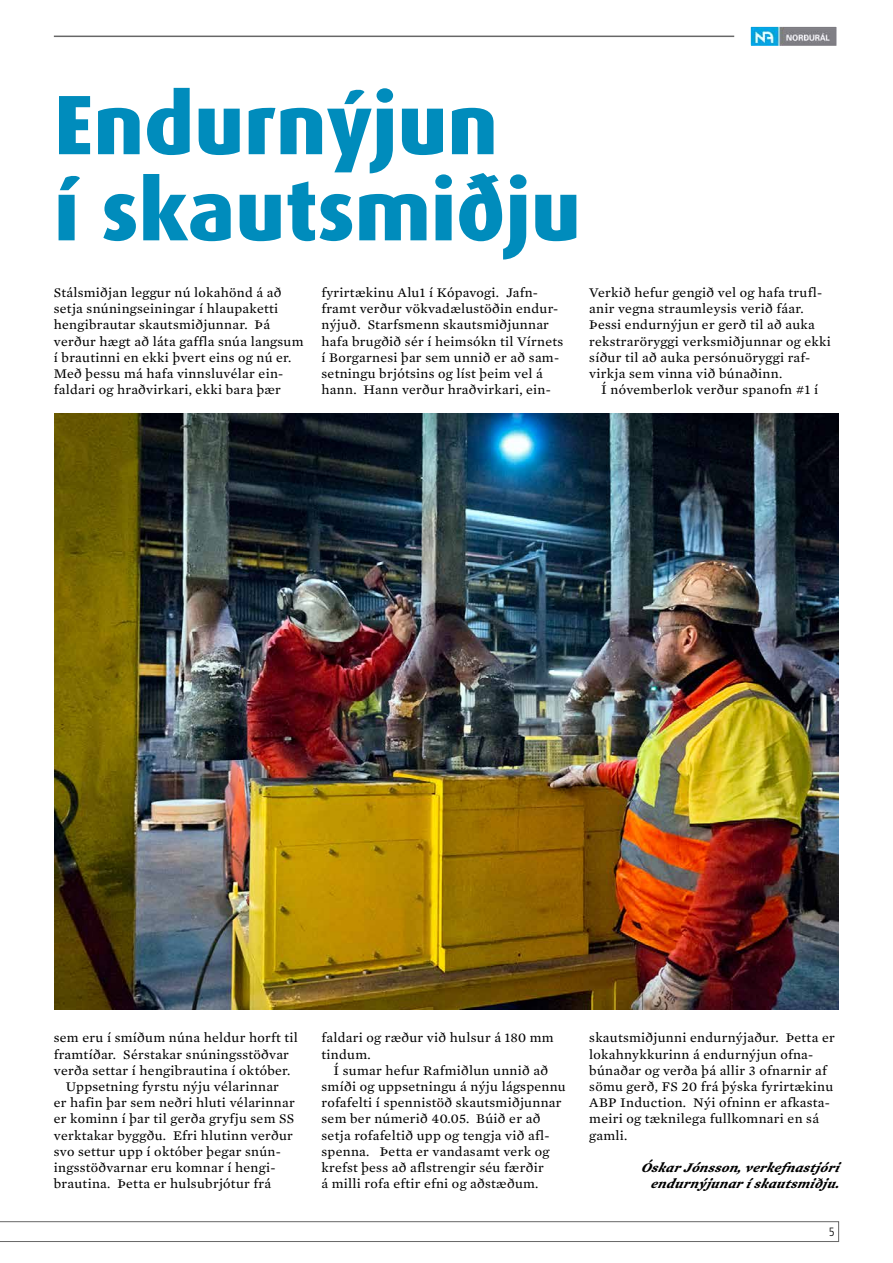
<style>
.page{position:relative;width:893px;height:1263px;background:#fff}
.page>*{position:absolute;margin:0;border:0;box-sizing:border-box;transform-origin:0 0}
.t1{font:800 84.45px/86.1px "Dax";color:#008cbc}
.t2{font:13.5px/16.2px "Mercury Text G2";letter-spacing:.02em;color:#000;scale:1.04 1}
.t3{font:italic 700 13.5px/16.2px "Mercury Text G2";letter-spacing:.02em;color:#000;text-align:right;scale:1.04 1}
.t4{font:300 condensed 12px "Frutiger";color:#000}
</style>
<div class="page">
<svg style="left:0;top:1221px;width:839px;height:21px"></svg>
<hr style="left:54px;top:36px;width:680px;height:1px;background:#676767">
<img style="left:751px;top:28px;width:85px;height:17px">
<div style="left:748px;top:25px;width:91px;height:23px;border:2px solid #fff"></div>
<img style="left:55px;top:413px;width:784px;height:597px">
<h1 class="t1" style="left:54px;top:82px;width:528px">Endurnýjun<br>í skautsmiðju</h1>
<p class="t2" style="left:54px;top:284px;width:242px">Stálsmiðjan leggur nú lokahönd á að setja snúningseiningar í hlaupaketti hengibrautar skautsmiðjunnar. Þá verður hægt að láta gaffla snúa langsum í brautinni en ekki þvert eins og nú er.<br>Með þessu má hafa vinnsluvélar ein&shy;faldari og hraðvirkari, ekki bara þær</p>
<p class="t2" style="left:322px;top:284px;width:234px">fyrirtækinu Alu1 í Kópavogi. Jafn&shy;framt verður vökvadælustöðin endur&shy;nýjuð. Starfsmenn skautsmiðjunnar hafa brugðið sér í heimsókn til Vírnets í Borgarnesi þar sem unnið er að sam&shy;setningu brjótsins og líst þeim vel á hann. Hann verður hraðvirkari, ein-</p>
<p class="t2" style="left:589px;top:284px;width:234px">Verkið hefur gengið vel og hafa trufl&shy;anir vegna straumleysis verið fáar.<br>Þessi endurnýjun er gerð til að auka rekstraröryggi verksmiðjunnar og ekki síður til að auka persónuöryggi raf&shy;virkja sem vinna við búnaðinn.</p>
<p class="t2" style="left:601px;top:382px;width:210px">Í nóvemberlok verður spanofn #1 í</p>
<p class="t2" style="left:54px;top:1030px;width:236px">sem eru í smíðum núna heldur horft til</p>
<p class="t2" style="left:54px;top:1046px;width:228px">framtíðar. Sérstakar snúningsstöðvar</p>
<p class="t2" style="left:54px;top:1062px;width:229px">verða settar í hengibrautina í október.</p>
<p class="t2" style="left:66px;top:1078px;width:207px">Uppsetning fyrstu nýju vélarinnar</p>
<p class="t2" style="left:54px;top:1094px;width:233px">er hafin þar sem neðri hluti vélarinnar</p>
<p class="t2" style="left:54px;top:1111px;width:233px">er kominn í þar til gerða gryfju sem SS</p>
<p class="t2" style="left:54px;top:1127px;width:231px">verktakar byggðu. Efri hlutinn verður</p>
<p class="t2" style="left:54px;top:1143px;width:220px">svo settur upp í október þegar snún-</p>
<p class="t2" style="left:54px;top:1159px;width:215px">ingsstöðvarnar eru komnar í hengi-</p>
<p class="t2" style="left:54px;top:1175px;width:210px">brautina. Þetta er hulsubrjótur frá</p>
<p class="t2" style="left:322px;top:1030px;width:225px">faldari og ræður við hulsur á 180 mm tindum.</p>
<p class="t2" style="left:322px;top:1062px;width:236px;text-indent:12px">Í sumar hefur Rafmiðlun unnið að smíði og uppsetningu á nýju lágspennu rofafelti í spennistöð skautsmiðjunnar sem ber númerið 40.05. Búið er að setja rofafeltið upp og tengja við afl&shy;spenna. Þetta er vandasamt verk og krefst þess að aflstrengir séu færðir<br>á milli rofa eftir efni og aðstæðum.</p>
<p class="t2" style="left:589px;top:1030px;width:238px">skautsmiðjunni endurnýjaður. Þetta er lokahnykkurinn á endurnýjun ofna&shy;búnaðar og verða þá allir 3 ofnarnir af sömu gerð, FS 20 frá þýska fyrirtækinu ABP Induction. Nýi ofninn er afkasta&shy;meiri og tæknilega fullkomnari en sá gamli.</p>
<p class="t3" style="left:641px;top:1159px;width:196px">ÓskarJónsson, verkefnastjóri endurnýjunarí skautsmiðju.</p>
<p class="t4" style="left:829px;top:1225px;width:7px">5</p>
</div>
